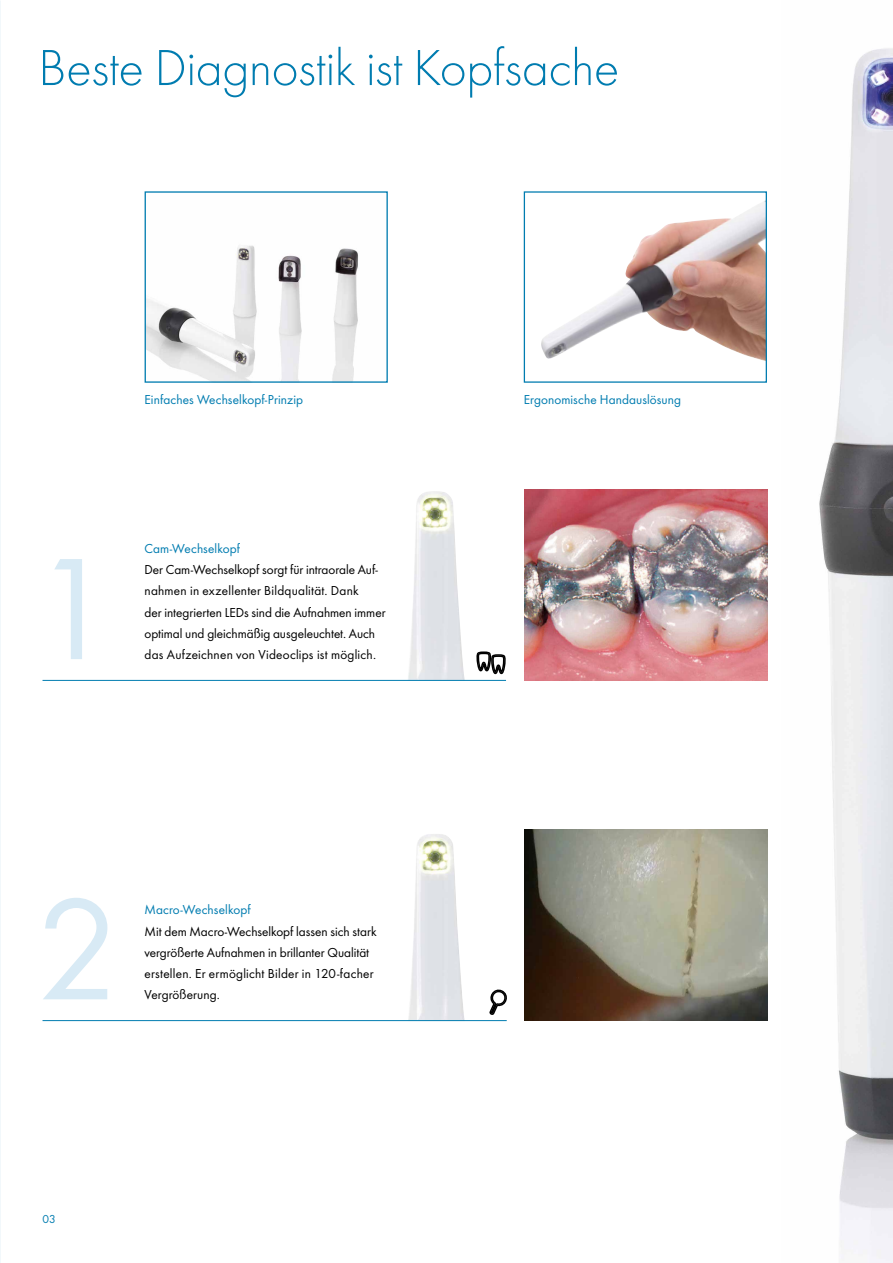
<style>
.page{position:relative;width:893px;height:1263px;background:#fff}
.page>*{position:absolute;margin:0;border:0;box-sizing:border-box;transform-origin:0 0}
.t1{font:150px "Futura Boo";color:#d8eaf5}
.t2{font:300 52.5px "Futura";letter-spacing:-.01em;color:#007cb0}
.t3{font:13.5px/21.3px "Futura Boo";color:#000}
.t4{font:13.5px "Futura Boo";letter-spacing:.01em;color:#007cb0}
.t5{font:12px "Futura Boo";color:#007cb0}
</style>
<div class="page">
<img style="left:819px;top:48px;width:74px;height:1215px">
<img style="left:147px;top:245px;width:211px;height:136px">
<div style="left:145px;top:191px;width:243px;height:192px;border:1px solid #007cb0"></div>
<img style="left:541px;top:201px;width:224px;height:160px">
<div style="left:524px;top:191px;width:243px;height:192px;border:1px solid #007cb0"></div>
<img style="left:408px;top:834px;width:57px;height:186px">
<svg style="left:489px;top:989px;width:18px;height:26px"></svg>
<hr style="left:43px;top:1020px;width:464px;height:1px;background:#007cb0">
<img style="left:524px;top:829px;width:243px;height:191px">
<img style="left:408px;top:491px;width:57px;height:189px">
<svg style="left:476px;top:651px;width:30px;height:24px"></svg>
<hr style="left:43px;top:680px;width:463px;height:1px;background:#007cb0">
<img style="left:524px;top:489px;width:243px;height:191px">
<h2 class="t2" style="left:38px;top:34px;width:583px">Beste Diagnostik ist Kopfsache</h2>
<h1 class="t1" style="left:32px;top:506px;width:84px">1</h1>
<p class="t4" style="left:145px;top:390px;width:160px">Einfaches Wechselkopf-Prinzip</p>
<p class="t4" style="left:524px;top:390px;width:159px">Ergonomische Handauslösung</p>
<p class="t4" style="left:145px;top:539px;width:97px">Cam-Wechselkopf</p>
<p class="t3" style="left:145px;top:558px;width:242px">Der Cam-Wechselkopf sorgt für intraorale Auf&shy;nahmen in exzellenter Bildqualität. Dank<br>der integrierten LEDs sind die Aufnahmen immer optimal und gleichmäßig ausgeleuchtet. Auch das Aufzeichnen von Videoclips ist möglich.</p>
<h1 class="t1" style="left:36px;top:846px;width:84px">2</h1>
<p class="t4" style="left:145px;top:900px;width:108px">Macro-Wechselkopf</p>
<p class="t3" style="left:145px;top:920px;width:233px">Mit dem Macro-Wechselkopf lassen sich stark vergrößerte Aufnahmen in brillanter Qualität erstellen. Er ermöglicht Bilder in 120-facher Vergrößerung.</p>
<p class="t5" style="left:43px;top:1210px;width:15px">03</p>
</div>
